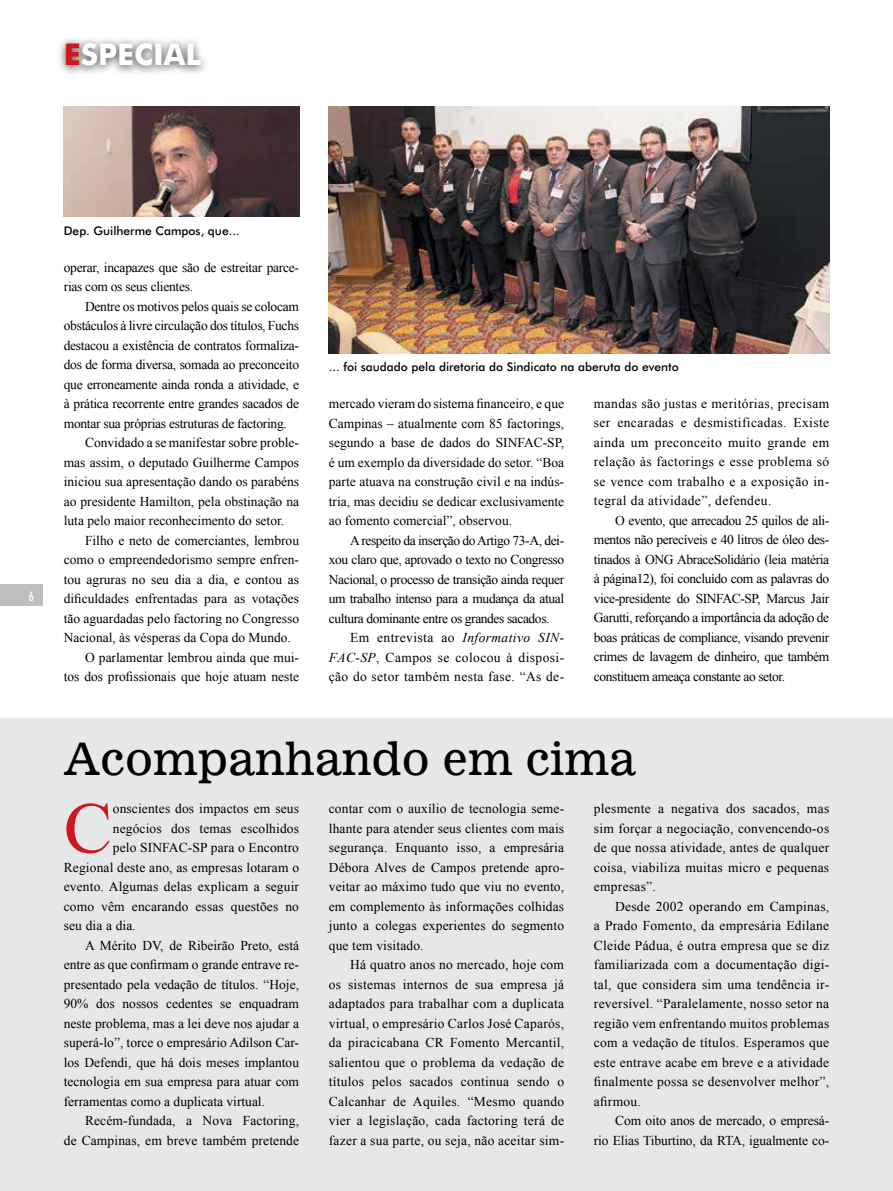
<style>
.page{position:relative;width:893px;height:1191px;background:#fff}
.page>*{position:absolute;margin:0;border:0;box-sizing:border-box;transform-origin:0 0}
.t1{font:72.45px "Times New Roman";color:#ce171e}
.t2{font:45px "News 701 BT Roman A";color:#000}
.t3{font:700 30px "Futura BT";color:#fff}
.t4{font:13.5px/19.5px "Times New Roman";color:#000;text-align:justify}
.t5{font:13.5px/19.5px "Times New Roman";letter-spacing:-.02em;color:#000}
.t6{font:500 condensed 13.5px "Futura BT";color:#fff}
.t7{font:500 12px "Futura BT";color:#000}
.s1{color:#ce171e}
.s2{font-style:italic}
</style>
<div class="page">
<div style="left:0;top:585px;width:43px;height:21px;background:#bcbec0"></div>
<div style="left:0;top:718px;width:893px;height:473px;background:#e6e7e8"></div>
<div style="left:57px;top:36px;width:153px;height:40px;background:#000;opacity:.75"></div>
<img style="left:329px;top:106px;width:500px;height:247px">
<img style="left:64px;top:106px;width:235px;height:111px">
<h3 class="t3" style="left:64px;top:36px;width:139px"><span class="s1">E</span>SPECIAL</h3>
<p class="t6" style="left:29px;top:587px;width:7px">6</p>
<p class="t7" style="left:64px;top:224px;width:177px">Dep. Guilherme Campos, que...</p>
<p class="t5" style="left:64px;top:257px;width:237px">operar, incapazes que são de estreitar parce&shy;rias com os seus clientes.</p>
<p class="t5" style="left:85px;top:296px;width:216px">Dentre os motivos pelos quais se colocam</p>
<p class="t5" style="left:64px;top:316px;width:237px">obstáculos à livre circulação dos títulos, Fuchs</p>
<p class="t5" style="left:64px;top:335px;width:237px">destacou a existência de contratos formaliza-</p>
<p class="t5" style="left:64px;top:355px;width:237px">dos de forma diversa, somada ao preconceito</p>
<p class="t5" style="left:64px;top:374px;width:237px">que erroneamente ainda ronda a atividade, e</p>
<p class="t5" style="left:64px;top:394px;width:237px">à prática recorrente entre grandes sacados de</p>
<p class="t5" style="left:64px;top:413px;width:225px">montar sua próprias estruturas de factoring.</p>
<p class="t4" style="left:85px;top:432px;width:216px">Convidado a se manifestar sobre proble-</p>
<p class="t4" style="left:64px;top:452px;width:237px">mas assim, o deputado Guilherme Campos</p>
<p class="t4" style="left:64px;top:471px;width:237px">iniciou sua apresentação dando os parabéns</p>
<p class="t4" style="left:64px;top:491px;width:237px">ao presidente Hamilton, pela obstinação na</p>
<p class="t4" style="left:64px;top:510px;width:222px">luta pelo maior reconhecimento do setor.</p>
<p class="t4" style="left:85px;top:530px;width:216px">Filho e neto de comerciantes, lembrou</p>
<p class="t4" style="left:64px;top:549px;width:237px">como o empreendedorismo sempre enfren-</p>
<p class="t4" style="left:64px;top:569px;width:237px">tou agruras no seu dia a dia, e contou as</p>
<p class="t4" style="left:64px;top:588px;width:237px">dificuldades enfrentadas para as votações</p>
<p class="t4" style="left:64px;top:608px;width:237px">tão aguardadas pelo factoring no Congresso</p>
<p class="t4" style="left:64px;top:627px;width:229px">Nacional, às vésperas da Copa do Mundo.</p>
<p class="t4" style="left:85px;top:647px;width:216px">O parlamentar lembrou ainda que mui-</p>
<p class="t4" style="left:64px;top:666px;width:237px">tos dos profissionais que hoje atuam neste</p>
<p class="t7" style="left:329px;top:359px;width:352px">... foi saudado pela diretoria do Sindicato na aberuta do evento</p>
<p class="t4" style="left:329px;top:393px;width:237px">mercado vieram do sistema financeiro, e que Campinas – atualmente com 85 factorings, segundo a base de dados do SINFAC-SP, é um exemplo da diversidade do setor. “Boa parte atuava na construção civil e na indús&shy;tria, mas decidiu se dedicar exclusivamente ao fomento comercial”, observou.</p>
<p class="t4" style="left:329px;top:530px;width:237px;text-indent:21px">A respeito da inserção do Artigo 73-A, dei&shy;xou claro que, aprovado o texto no Congresso Nacional, o processo de transição ainda requer um trabalho intenso para a mudança da atual cultura dominante entre os grandes sacados.</p>
<p class="t4" style="left:329px;top:627px;width:237px;text-indent:21px">Em entrevista ao <span class="s2">Informativo SIN-FAC-SP</span>, Campos se colocou à disposi&shy;ção do setor também nesta fase. “As de-</p>
<p class="t4" style="left:594px;top:393px;width:237px">mandas são justas e meritórias, precisam ser encaradas e desmistificadas. Existe ainda um preconceito muito grande em relação às factorings e esse problema só se vence com trabalho e a exposição in&shy;tegral da atividade”, defendeu.</p>
<p class="t4" style="left:594px;top:510px;width:237px;text-indent:21px">O evento, que arrecadou 25 quilos de ali&shy;mentos não perecíveis e 40 litros de óleo des&shy;tinados à ONG AbraceSolidário (leia matéria à página12), foi concluído com as palavras do vice-presidente do SINFAC-SP, Marcus Jair Garutti, reforçando a importância da adoção de boas práticas de compliance, visando prevenir crimes de lavagem de dinheiro, que também constituem ameaça constante ao setor.</p>
<h2 class="t2" style="left:64px;top:731px;width:574px">Acompanhando em cima</h2>
<h1 class="t1" style="left:64px;top:779px;width:50px">C</h1>
<p class="t4" style="left:113px;top:799px;width:188px">onscientes dos impactos em seus</p>
<p class="t4" style="left:113px;top:818px;width:188px">negócios dos temas escolhidos</p>
<p class="t4" style="left:113px;top:838px;width:188px">pelo SINFAC-SP para o Encontro</p>
<p class="t4" style="left:64px;top:857px;width:237px">Regional deste ano, as empresas lotaram o</p>
<p class="t4" style="left:64px;top:877px;width:237px">evento. Algumas delas explicam a seguir</p>
<p class="t4" style="left:64px;top:896px;width:237px">como vêm encarando essas questões no</p>
<p class="t4" style="left:64px;top:916px;width:74px">seu dia a dia.</p>
<p class="t4" style="left:85px;top:935px;width:216px">A Mérito DV, de Ribeirão Preto, está</p>
<p class="t4" style="left:64px;top:955px;width:237px">entre as que confirmam o grande entrave re-</p>
<p class="t4" style="left:64px;top:974px;width:237px">presentado pela vedação de títulos. “Hoje,</p>
<p class="t4" style="left:64px;top:994px;width:237px">90% dos nossos cedentes se enquadram</p>
<p class="t4" style="left:64px;top:1013px;width:237px">neste problema, mas a lei deve nos ajudar a</p>
<p class="t4" style="left:64px;top:1032px;width:237px">superá-lo”, torce o empresário Adilson Car-</p>
<p class="t4" style="left:64px;top:1052px;width:237px">los Defendi, que há dois meses implantou</p>
<p class="t4" style="left:64px;top:1071px;width:237px">tecnologia em sua empresa para atuar com</p>
<p class="t4" style="left:64px;top:1091px;width:203px">ferramentas como a duplicata virtual.</p>
<p class="t4" style="left:85px;top:1110px;width:216px">Recém-fundada, a Nova Factoring,</p>
<p class="t4" style="left:64px;top:1130px;width:237px">de Campinas, em breve também pretende</p>
<p class="t4" style="left:329px;top:798px;width:237px">contar com o auxílio de tecnologia seme&shy;lhante para atender seus clientes com mais segurança. Enquanto isso, a empresária Débora Alves de Campos pretende apro&shy;veitar ao máximo tudo que viu no evento, em complemento às informações colhidas junto a colegas experientes do segmento que tem visitado.</p>
<p class="t4" style="left:329px;top:954px;width:237px;text-indent:21px">Há quatro anos no mercado, hoje com os sistemas internos de sua empresa já adaptados para trabalhar com a duplicata virtual, o empresário Carlos José Caparós, da piracicabana CR Fomento Mercantil, salientou que o problema da vedação de títulos pelos sacados continua sendo o Calcanhar de Aquiles. “Mesmo quando vier a legislação, cada factoring terá de fazer a sua parte, ou seja, não aceitar sim-</p>
<p class="t4" style="left:594px;top:798px;width:237px">plesmente a negativa dos sacados, mas sim forçar a negociação, convencendo-os de que nossa atividade, antes de qualquer coisa, viabiliza muitas micro e pequenas empresas”.</p>
<p class="t4" style="left:594px;top:896px;width:237px;text-indent:21px">Desde 2002 operando em Campinas, a Prado Fomento, da empresária Edilane Cleide Pádua, é outra empresa que se diz familiarizada com a documentação digi&shy;tal, que considera sim uma tendência ir&shy;reversível. “Paralelamente, nosso setor na região vem enfrentando muitos problemas com a vedação de títulos. Esperamos que este entrave acabe em breve e a atividade finalmente possa se desenvolver melhor”, afirmou.</p>
<p class="t4" style="left:594px;top:1110px;width:237px;text-align:right">Com oito anos de mercado, o empresá-<br>rio Elias Tiburtino, da RTA, igualmente co-</p>
</div>
